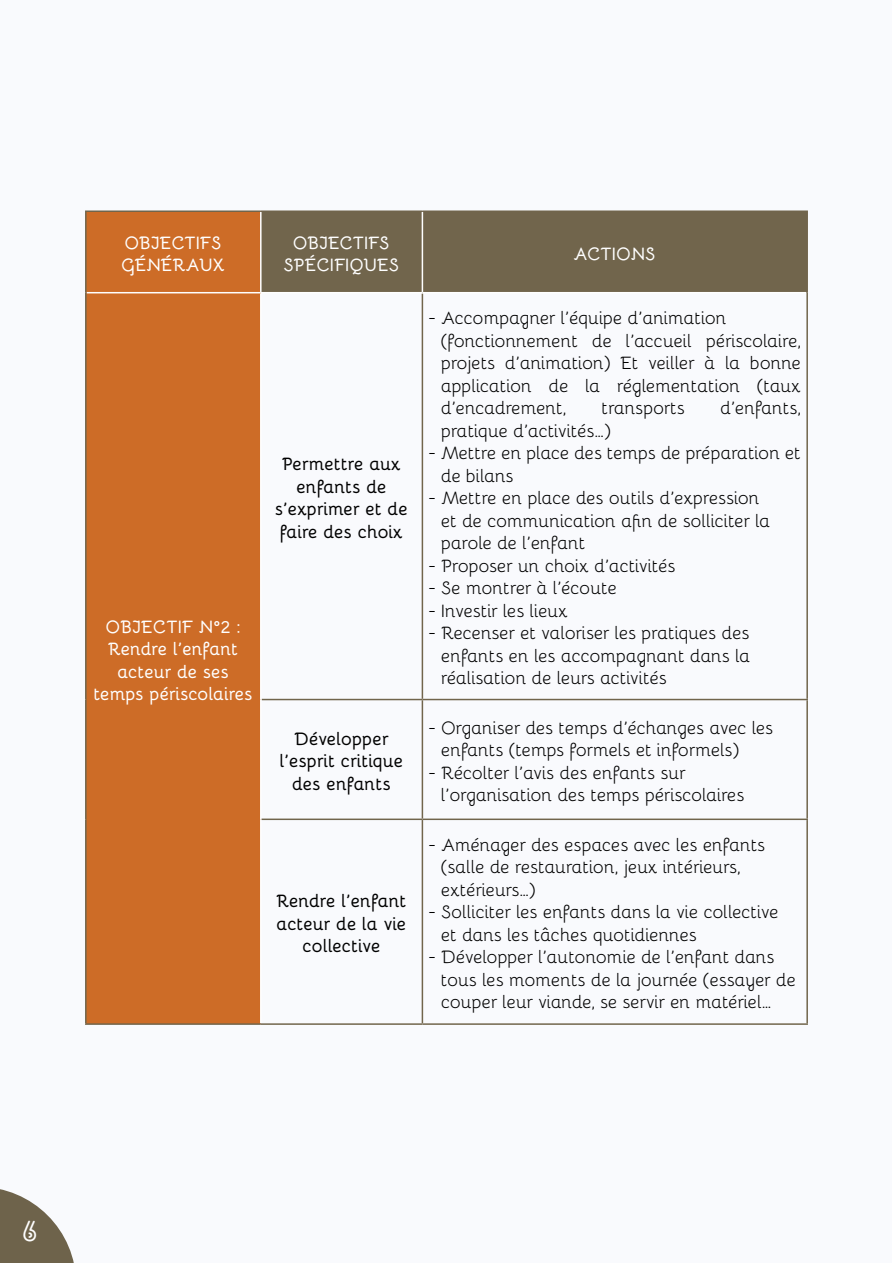
<style>
.page{position:relative;width:893px;height:1263px;background:#fff}
.page>*{position:absolute;margin:0;border:0;box-sizing:border-box;transform-origin:0 0}
.t1{font:700 27px "Lovelo Line";color:#fff}
.t2{font:18px/22.5px "Bellota";letter-spacing:-.01em;color:#000}
.t3{font:700 18px/22.5px "Bellota";letter-spacing:-.01em;color:#000;text-align:center}
.t4{font:700 18px/22.5px "Bellota";color:#fff;text-align:center}
</style>
<div class="page">
<div style="left:0;top:0;width:892px;height:1263px;background:#f9fafd"></div>
<svg style="left:0;top:1189px;width:74px;height:74px"></svg>
<div style="left:87px;top:212px;width:173px;height:811px;background:#cd6c27"></div>
<div style="left:262px;top:212px;width:544px;height:80px;background:#71654c"></div>
<hr style="left:422px;top:293px;width:1px;height:406px;background:#71654c">
<hr style="left:262px;top:699px;width:160px;height:1px;background:#71654c">
<hr style="left:422px;top:699px;width:386px;height:1px;background:#71654c">
<hr style="left:422px;top:700px;width:1px;height:118px;background:#71654c">
<hr style="left:422px;top:820px;width:1px;height:203px;background:#71654c">
<hr style="left:87px;top:292px;width:174px;height:1px;background:#fff">
<hr style="left:260px;top:293px;width:2px;height:406px;background:#fff">
<hr style="left:260px;top:699px;width:2px;height:120px;background:#fff">
<hr style="left:260px;top:819px;width:2px;height:204px;background:#fff">
<hr style="left:260px;top:212px;width:2px;height:80px;background:#fff">
<hr style="left:261px;top:292px;width:161px;height:1px;background:#fff">
<hr style="left:422px;top:292px;width:384px;height:1px;background:#fff">
<hr style="left:422px;top:212px;width:1px;height:80px;background:#fff">
<hr style="left:85px;top:210px;width:176px;height:2px;background:#71654c">
<hr style="left:85px;top:212px;width:2px;height:81px;background:#71654c">
<hr style="left:261px;top:210px;width:161px;height:2px;background:#71654c">
<hr style="left:422px;top:210px;width:386px;height:2px;background:#71654c">
<hr style="left:806px;top:212px;width:2px;height:81px;background:#71654c">
<hr style="left:85px;top:293px;width:2px;height:406px;background:#71654c">
<hr style="left:85px;top:699px;width:2px;height:120px;background:#71654c">
<hr style="left:85px;top:819px;width:2px;height:204px;background:#71654c">
<hr style="left:85px;top:1023px;width:176px;height:2px;background:#71654c">
<hr style="left:806px;top:293px;width:2px;height:406px;background:#71654c">
<hr style="left:806px;top:700px;width:2px;height:118px;background:#71654c">
<hr style="left:262px;top:818px;width:160px;height:2px;background:#71654c">
<hr style="left:422px;top:818px;width:386px;height:2px;background:#71654c">
<hr style="left:806px;top:820px;width:2px;height:203px;background:#71654c">
<hr style="left:261px;top:1023px;width:161px;height:2px;background:#71654c">
<hr style="left:422px;top:1023px;width:386px;height:2px;background:#71654c">
<p class="t4" style="left:122px;top:230px;width:105px;text-align:left">OBJECTIFS<br>GÉNÉRAUX</p>
<p class="t4" style="left:284px;top:230px;width:117px">OBJECTIFS<br>SPÉCIFIQUES</p>
<p class="t4" style="left:574px;top:241px;width:84px">ACTIONS</p>
<p class="t4" style="left:94px;top:614px;width:161px">OBJECTIF N°2 :<br>Rendre l’enfant acteur de ses temps périscolaires</p>
<p class="t3" style="left:275px;top:452px;width:134px">Permettre aux enfants de s’exprimer et de faire des choix</p>
<p class="t2" style="left:441px;top:305px;width:361px;text-indent:-13px">- Accompagner l’équipe d’animation (fonctionnement de l’accueil périscolaire, projets d’animation) Et veiller à la bonne application de la réglementation (taux d’encadrement,</p>
<p class="t2" style="left:602px;top:395px;width:85px">transports</p>
<p class="t2" style="left:720px;top:395px;width:82px">d’enfants,</p>
<p class="t2" style="left:441px;top:418px;width:171px">pratique d’activités…)</p>
<p class="t2" style="left:441px;top:440px;width:362px;text-indent:-13px">- Mettre en place des temps de préparation et de bilans</p>
<p class="t2" style="left:441px;top:485px;width:331px;text-indent:-13px">- Mettre en place des outils d’expression et de communication afin de solliciter la parole de l’enfant</p>
<p class="t2" style="left:428px;top:553px;width:249px">- Proposer un choix d’activités</p>
<p class="t2" style="left:428px;top:575px;width:190px">- Se montrer à l’écoute</p>
<p class="t2" style="left:428px;top:598px;width:141px">- Investir les lieux</p>
<p class="t2" style="left:441px;top:620px;width:311px;text-align:justify;text-indent:-13px">- Recenser et valoriser les pratiques des enfants en les accompagnant dans la réalisation de leurs activités</p>
<p class="t3" style="left:280px;top:726px;width:125px">Développer l’esprit critique des enfants</p>
<p class="t2" style="left:441px;top:715px;width:334px;text-indent:-13px">- Organiser des temps d’échanges avec les enfants (temps formels et informels)</p>
<p class="t2" style="left:441px;top:760px;width:305px;text-indent:-13px">- Récolter l’avis des enfants sur l’organisation des temps périscolaires</p>
<p class="t3" style="left:276px;top:888px;width:132px">Rendre l’enfant acteur de la vie collective</p>
<p class="t2" style="left:441px;top:832px;width:326px;text-indent:-13px">- Aménager des espaces avec les enfants (salle de restauration, jeux intérieurs, extérieurs…)</p>
<p class="t2" style="left:441px;top:900px;width:339px;text-indent:-13px">- Solliciter les enfants dans la vie collective et dans les tâches quotidiennes</p>
<p class="t2" style="left:441px;top:945px;width:356px;text-indent:-13px">- Développer l’autonomie de l’enfant dans tous les moments de la journée (essayer de couper leur viande, se servir en matériel…</p>
<h1 class="t1" style="left:23px;top:1215px;width:16px">6</h1>
</div>
